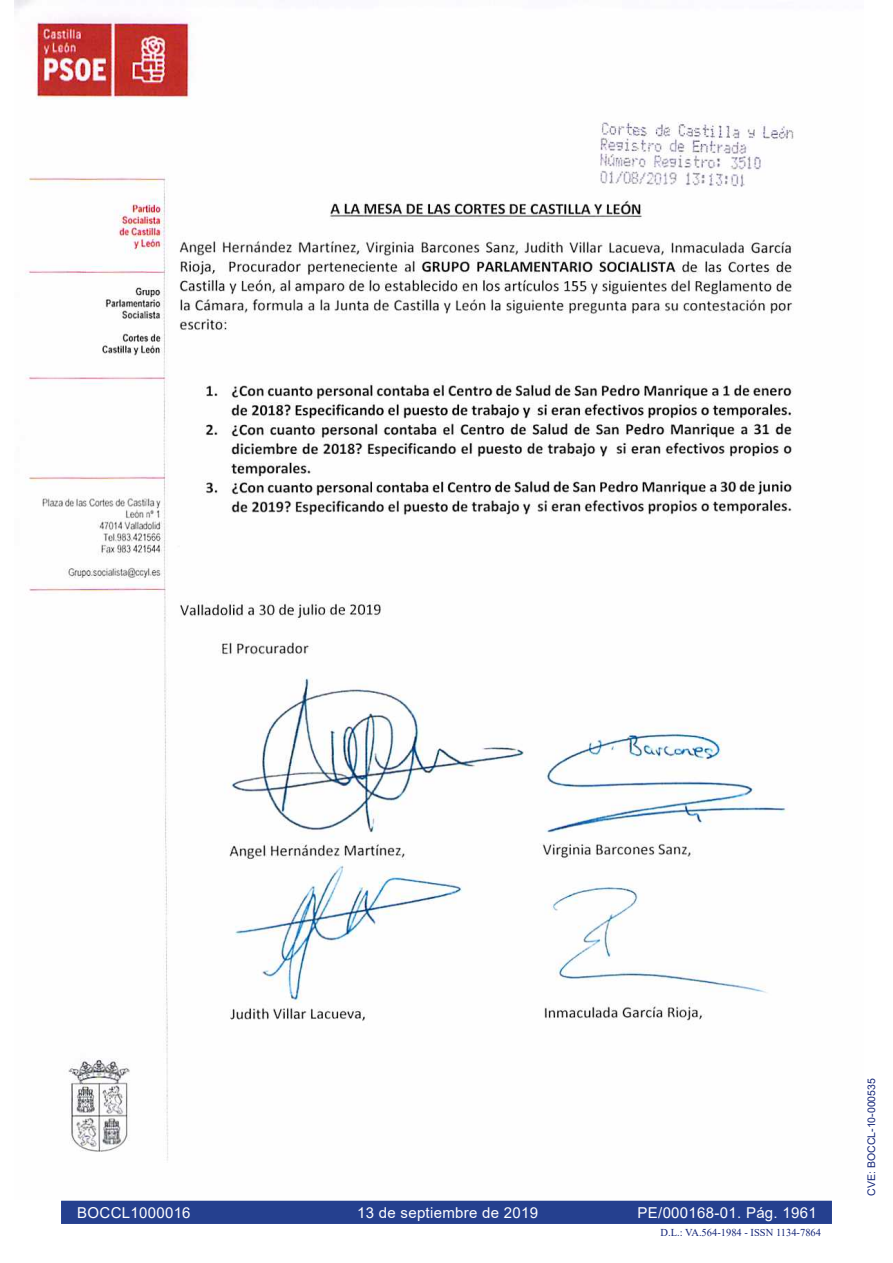
<style>
.page{position:relative;width:893px;height:1263px;background:#fff}
.page>*{position:absolute;margin:0;border:0;box-sizing:border-box;transform-origin:0 0}
.E_CVE{font:15px "Arial";letter-spacing:.02em;color:#fff}
.t1{font:10.5px "Times New Roman";color:#132477}
.t2{font:10.5px "Arial";color:#132477}
</style>
<div class="page">
<div style="left:60px;top:1200px;width:773px;height:25px;background:#25408f"></div>
<div style="left:60px;top:1199px;width:773px;height:26px;border:2px solid #fff"></div>
<img style="left:15px;top:0;width:818px;height:1200px">
<p class="E_CVE" style="left:77px;top:1202px;width:115px">BOCCL1000016</p>
<p class="E_CVE" style="left:357px;top:1202px;width:183px">13 de septiembre de 2019</p>
<p class="E_CVE" style="left:638px;top:1202px;width:181px">PE/000168-01. Pág. 1961</p>
<p class="t1" style="left:661px;top:1225px;width:162px">D.L.: VA.564-1984 - ISSN 1134-7864</p>
<p class="t2" style="left:864px;top:1195px;width:119px;rotate:-90deg">CVE: BOCCL-10-000535</p>
</div>
